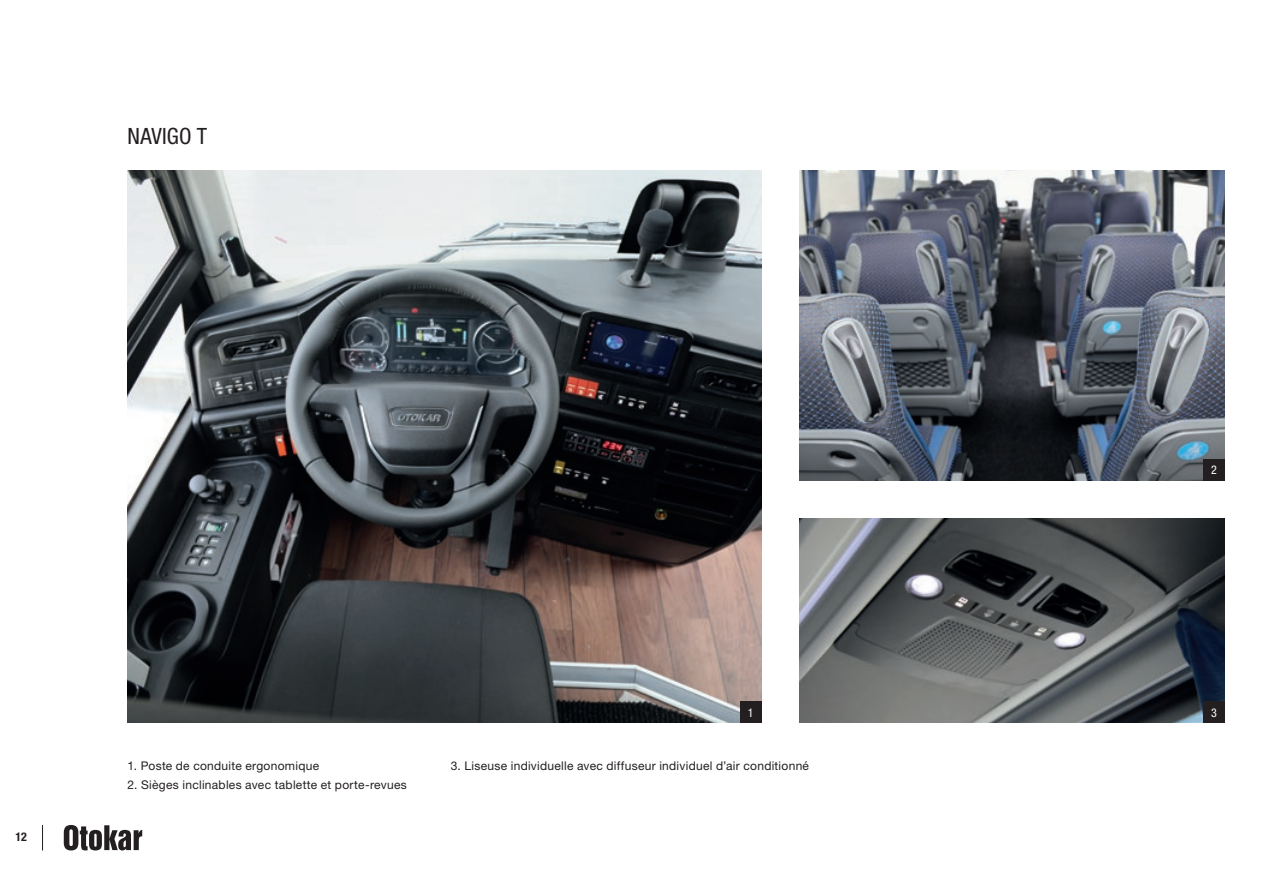
<style>
.page{position:relative;width:1263px;height:893px;background:#fff}
.page>*{position:absolute;margin:0;border:0;box-sizing:border-box;transform-origin:0 0}
.t1{font:condensed 22.5px "Helvetica Neue LT Std";letter-spacing:.005em;color:#231f20}
.t2{font:12px "Helvetica Neue LT Std";letter-spacing:.025em;color:#231f20}
.t3{font:condensed 12px "Helvetica Neue LT Std";color:#fff}
.t4{font:700 condensed 12px "Helvetica Neue LT Std";color:#231f20}
</style>
<div class="page">
<img style="left:799px;top:519px;width:426px;height:204px">
<img style="left:799px;top:170px;width:426px;height:310px">
<img style="left:128px;top:170px;width:633px;height:553px">
<div style="left:740px;top:702px;width:21px;height:21px;background:#231f20"></div>
<div style="left:1203px;top:702px;width:22px;height:21px;background:#231f20"></div>
<div style="left:1203px;top:459px;width:22px;height:21px;background:#231f20"></div>
<svg style="left:64px;top:825px;width:78px;height:25px"></svg>
<svg style="left:42px;top:825px;width:1px;height:25px"></svg>
<h1 class="t1" style="left:128px;top:123px;width:81px">NAVIGO T</h1>
<p class="t4" style="left:15px;top:829px;width:13px">12</p>
<p class="t2" style="left:128px;top:758px;width:193px">1. Poste de conduite ergonomique</p>
<p class="t2" style="left:128px;top:778px;width:281px">2. Sièges inclinables avec tablette et porte-revues</p>
<p class="t3" style="left:748px;top:705px;width:7px">1</p>
<p class="t2" style="left:451px;top:758px;width:360px">3. Liseuse individuelle avec diffuseur individuel d’air conditionné</p>
<p class="t3" style="left:1211px;top:463px;width:7px">2</p>
<p class="t3" style="left:1211px;top:705px;width:7px">3</p>
</div>
